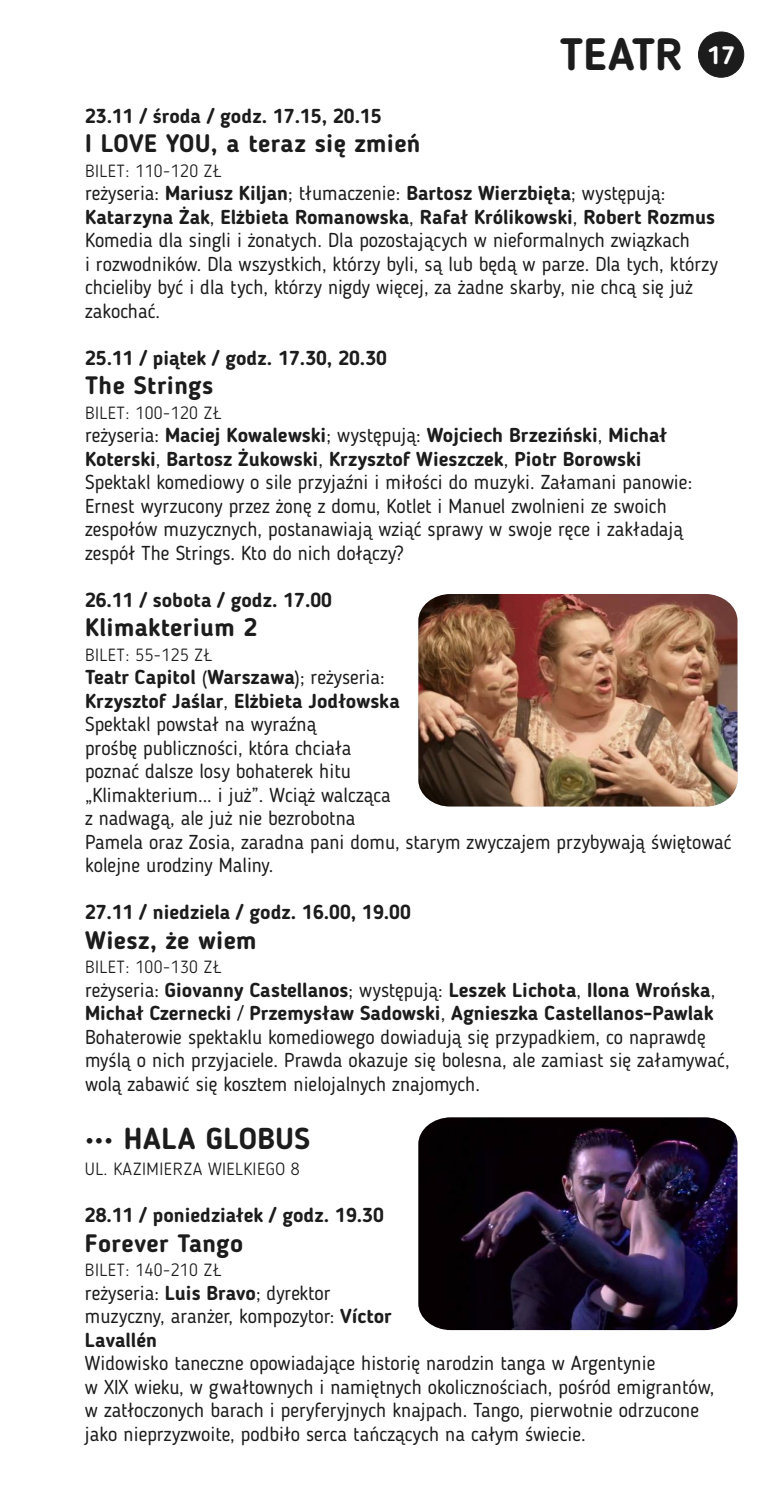
<style>
.page{position:relative;width:780px;height:1489px;background:#fff}
.page>*{position:absolute;margin:0;border:0;box-sizing:border-box;transform-origin:0 0}
.t1{font:700 45px "Blogger Sans";color:#1c1c1c}
.t2{font:700 30px "Blogger Sans";letter-spacing:.015em;color:#1c1c1c}
.t3{font:700 25px "Blogger Sans";letter-spacing:.015em;color:#1c1c1c}
.t4{font:20px/23.5px "Blogger Sans";color:#1c1c1c}
.t5{font:700 20px "Blogger Sans";color:#1c1c1c}
.t6{font:300 17.5px "Blogger Sans";letter-spacing:.03em;color:#1c1c1c}
.s1{font-weight:700}
</style>
<div class="page">
<div style="left:698px;top:32px;width:46px;height:45px;background:#1c1c1c;border:1px solid #1c1c1c;border-radius:50%"></div>
<img style="left:418px;top:594px;width:319px;height:212px">
<img style="left:418px;top:1117px;width:319px;height:212px">
<h1 class="t1" style="left:560px;top:36px;width:177px">TEATR <sup>17</sup></h1>
<p class="t5" style="left:85px;top:108px;width:298px">23.11 / środa / godz. 17.15, 20.15</p>
<p class="t3" style="left:85px;top:133px;width:337px">I LOVE YOU, a teraz się zmień</p>
<p class="t6" style="left:85px;top:164px;width:138px">BILET: 110-120 ZŁ</p>
<p class="t4" style="left:85px;top:183px;width:634px">reżyseria: <span class="s1">Mariusz Kiljan</span>; tłumaczenie: <span class="s1">Bartosz Wierzbięta</span>; występują:<br><span class="s1">Katarzyna Żak</span>, <span class="s1">Elżbieta Romanowska</span>, <span class="s1">Rafał Królikowski</span>, <span class="s1">Robert Rozmus </span>Komedia dla singli i żonatych. Dla pozostających w nieformalnych związkach<br>i rozwodników. Dla wszystkich, którzy byli, są lub będą w parze. Dla tych, którzy chcieliby być i dla tych, którzy nigdy więcej, za żadne skarby, nie chcą się już zakochać.</p>
<p class="t5" style="left:85px;top:349px;width:303px">25.11 / piątek / godz. 17.30, 20.30</p>
<p class="t3" style="left:85px;top:375px;width:130px">The Strings</p>
<p class="t6" style="left:85px;top:405px;width:138px">BILET: 100-120 ZŁ</p>
<p class="t4" style="left:85px;top:425px;width:609px">reżyseria: <span class="s1">Maciej Kowalewski</span>; występują: <span class="s1">Wojciech Brzeziński</span>, <span class="s1">Michał Koterski</span>, <span class="s1">Bartosz Żukowski</span>, <span class="s1">Krzysztof Wieszczek</span>, <span class="s1">Piotr Borowski </span>Spektakl komediowy o sile przyjaźni i miłości do muzyki. Załamani panowie:<br>Ernest wyrzucony przez żonę z domu, Kotlet i Manuel zwolnieni ze swoich zespołów muzycznych, postanawiają wziąć sprawy w swoje ręce i zakładają zespół The Strings. Kto do nich dołączy?</p>
<p class="t5" style="left:85px;top:591px;width:248px">26.11 / sobota / godz. 17.00</p>
<p class="t3" style="left:85px;top:617px;width:174px">Klimakterium 2</p>
<p class="t6" style="left:85px;top:647px;width:129px">BILET: 55-125 ZŁ</p>
<p class="t4" style="left:85px;top:667px;width:648px"><span class="s1">Teatr Capitol</span> (<span class="s1">Warszawa</span>); reżyseria:<br><span class="s1">Krzysztof Jaślar</span>, <span class="s1">Elżbieta Jodłowska<br></span>Spektakl powstał na wyraźną<br>prośbę publiczności, która chciała<br>poznać dalsze losy bohaterek hitu<br>„Klimakterium... i już”. Wciąż walcząca<br>z nadwagą, ale już nie bezrobotna<br>Pamela oraz Zosia, zaradna pani domu, starym zwyczajem przybywają świętować kolejne urodziny Maliny.</p>
<p class="t5" style="left:85px;top:903px;width:327px">27.11 / niedziela / godz. 16.00, 19.00</p>
<p class="t3" style="left:85px;top:929px;width:173px">Wiesz, że wiem</p>
<p class="t6" style="left:85px;top:959px;width:138px">BILET: 100-130 ZŁ</p>
<p class="t4" style="left:85px;top:979px;width:646px">reżyseria: <span class="s1">Giovanny Castellanos</span>; występują: <span class="s1">Leszek Lichota</span>, <span class="s1">Ilona Wrońska</span>, <span class="s1">Michał Czernecki</span> / <span class="s1">Przemysław Sadowski</span>, <span class="s1">Agnieszka Castellanos-Pawlak </span>Bohaterowie spektaklu komediowego dowiadują się przypadkiem, co naprawdę myślą o nich przyjaciele. Prawda okazuje się bolesna, ale zamiast się załamywać, wolą zabawić się kosztem nielojalnych znajomych.</p>
<h2 class="t2" style="left:85px;top:1126px;width:227px">••• HALA GLOBUS</h2>
<p class="t6" style="left:85px;top:1161px;width:216px">UL. KAZIMIERZA WIELKIEGO 8</p>
<p class="t5" style="left:85px;top:1206px;width:300px">28.11 / poniedziałek / godz. 19.30</p>
<p class="t3" style="left:85px;top:1232px;width:160px">Forever Tango</p>
<p class="t6" style="left:85px;top:1262px;width:138px">BILET: 140-210 ZŁ</p>
<p class="t4" style="left:85px;top:1282px;width:308px">reżyseria: <span class="s1">Luis Bravo</span>; dyrektor muzyczny, aranżer, kompozytor: <span class="s1">Víctor<br>Lavallén</span></p>
<p class="t4" style="left:85px;top:1353px;width:631px">Widowisko taneczne opowiadające historię narodzin tanga w Argentynie<br>w XIX wieku, w gwałtownych i namiętnych okolicznościach, pośród emigrantów, w zatłoczonych barach i peryferyjnych knajpach. Tango, pierwotnie odrzucone jako nieprzyzwoite, podbiło serca tańczących na całym świecie.</p>
</div>
